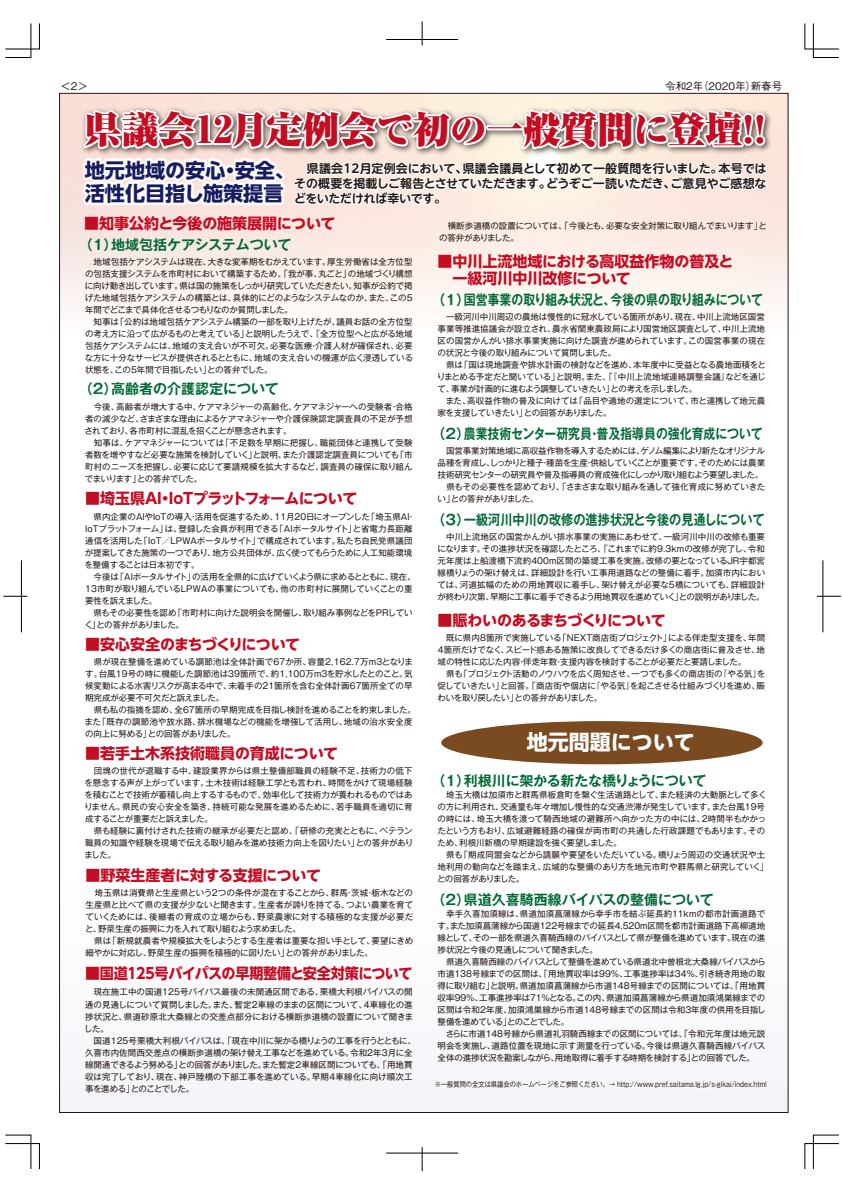
<style>
.page{position:relative;width:842px;height:1191px;background:#fff}
.page>*{position:absolute;margin:0;border:0;box-sizing:border-box;transform-origin:0 0}
.t1{font:900 36.3px "Ryumin Pro";color:#c30d23}
.t2{font:700 21px "UD Shin Go NT Pro";color:#fff}
.t3{font:700 20.1px/23.5px "UD Shin Go NT Pro";color:#171c61}
.t4{font:700 15px "UD Shin Go NT Pro";letter-spacing:-.02em;color:#c30d23}
.t5{font:700 15px/17px "UD Shin Go NT Pro";color:#c30d23}
.t6{font:700 15px "UD Shin Go NT Pro";letter-spacing:-.04em;color:#c30d23}
.t7{font:700 14px "Gothic MB101 Pro De";color:#006934}
.t8{font:700 14px "Gothic MB101 Pro De";letter-spacing:-.02em;color:#006934}
.t9{font:700 12px/15px "UD Shin M Go Pro De";letter-spacing:-.02em;color:#221815;text-align:justify}
.t10{font:500 10.5px "Gothic BBB Pro";color:#221815}
.t11{font:8.5px/12px "Gothic MB101 Pro";letter-spacing:-.01em;color:#221815}
.t12{font:8.5px/12px "Gothic MB101 Pro";letter-spacing:-.035em;color:#221815}
.t13{font:7.2px "Gothic MB101 Pro";letter-spacing:-.01em;color:#221815;scale:.88 1}
</style>
<div class="page">
<div style="left:59px;top:1093px;width:730px;height:19px;background:#f4f3f8"></div>
<div style="left:59px;top:1076px;width:730px;height:19px;background:#f5f4f9"></div>
<div style="left:59px;top:1059px;width:730px;height:19px;background:#f6f5fa"></div>
<div style="left:59px;top:1042px;width:730px;height:19px;background:#f7f6fa"></div>
<div style="left:59px;top:1026px;width:730px;height:19px;background:#f8f7fb"></div>
<div style="left:59px;top:1009px;width:730px;height:19px;background:#f9f8fb"></div>
<div style="left:59px;top:992px;width:730px;height:19px;background:#f9f9fc"></div>
<div style="left:59px;top:976px;width:730px;height:19px;background:#fafafc"></div>
<div style="left:59px;top:959px;width:730px;height:19px;background:#fbfbfd"></div>
<svg style="left:78px;top:96px;width:690px;height:231px"></svg>
<div style="left:441px;top:721px;width:322px;height:43px;background:#7a4b21;border-radius:50%"></div>
<svg style="left:436px;top:1081px;width:330px;height:8px"></svg>
<svg style="left:5px;top:1134px;width:35px;height:35px"></svg>
<svg style="left:5px;top:23px;width:35px;height:35px"></svg>
<svg style="left:804px;top:23px;width:35px;height:35px"></svg>
<svg style="left:804px;top:1134px;width:35px;height:35px"></svg>
<svg style="left:3px;top:596px;width:24px;height:1px"></svg>
<hr style="left:21px;top:560px;width:1px;height:72px;background:#000">
<svg style="left:817px;top:596px;width:24px;height:1px"></svg>
<hr style="left:823px;top:560px;width:1px;height:72px;background:#000">
<hr style="left:386px;top:39px;width:72px;height:1px;background:#000">
<svg style="left:422px;top:21px;width:1px;height:24px"></svg>
<hr style="left:386px;top:1152px;width:72px;height:1px;background:#000">
<svg style="left:422px;top:1147px;width:1px;height:24px"></svg>
<p class="t10" style="left:60px;top:77px;width:29px">＜2＞</p>
<p class="t10" style="left:665px;top:77px;width:119px">令和2年（2020年）新春号</p>
<h1 class="t1" style="left:85px;top:101px;width:683px">県議会12月定例会で初の一般質問に登壇!!</h1>
<h3 class="t3" style="left:85px;top:158px;width:212px">地元地域の安心・安全、活性化目指し施策提言</h3>
<h3 class="t7" style="left:79px;top:233px;width:214px">（１）地域包括ケアシステムついて</h3>
<p class="t11" style="left:85px;top:255px;width:331px">　地域包括ケアシステムは現在、大きな変革期をむかえています。厚生労働省は全方位型の包括支援システムを市町村において構築するため、「我が事、丸ごと」の地域づくり構想に向け動き出しています。県は国の施策をしっかり研究していただきたい。知事が公約で掲げた地域包括ケアシステムの構築とは、具体的にどのようなシステムなのか、また、この５年間でどこまで具体化させるつもりなのか質問しました。<br>　知事は「公約は地域包括ケアシステム構築の一部を取り上げたが、議員お話の全方位型の考え方に沿って広がるものと考えている」と説明したうえで、「全方位型へと広がる地域包括ケアシステムには、地域の支え合いが不可欠。必要な医療・介護人材が確保され、必要な方に十分なサービスが提供されるとともに、地域の支え合いの機運が広く浸透している状態を、この５年間で目指したい」との答弁でした。</p>
<h3 class="t9" style="left:294px;top:161px;width:474px">　県議会12月定例会において、県議会議員として初めて一般質問を行いました。本号ではその概要を掲載しご報告とさせていただきます。どうぞご一読いただき、ご意見やご感想などをいただければ幸いです。</h3>
<h3 class="t4" style="left:84px;top:211px;width:253px">■知事公約と今後の施策展開について</h3>
<p class="t11" style="left:439px;top:218px;width:330px">　横断歩道橋の設置については、「今後とも、必要な安全対策に取り組んでまいります」との答弁がありました。</p>
<h3 class="t5" style="left:438px;top:253px;width:297px">■中川上流地域における高収益作物の普及と　一級河川中川改修について</h3>
<h3 class="t7" style="left:431px;top:288px;width:333px">（１）国営事業の取り組み状況と、今後の県の取り組みについて</h3>
<p class="t11" style="left:437px;top:309px;width:331px">　一級河川中川周辺の農地は慢性的に冠水している箇所があり、現在、中川上流地区国営事業等推進協議会が設立され、農水省関東農政局により国営地区調査として、中川上流地区の国営かんがい排水事業実施に向けた調査が進められています。この国営事業の現在の状況と今後の取り組みについて質問しました。<br>　県は「国は現地調査や排水計画の検討などを進め、本年度中に受益となる農地面積をとりまとめる予定だと聞いている」と説明。また、「『中川上流地域連絡調整会議』などを通じて、事業が計画的に進むよう調整していきたい」との考えを示しました。<br>　また、高収益作物の普及に向けては「品目や適地の選定について、市と連携して地元農家を支援していきたい」との回答がありました。</p>
<h3 class="t7" style="left:431px;top:422px;width:333px">（２）農業技術センター研究員・普及指導員の強化育成について</h3>
<p class="t12" style="left:437px;top:443px;width:329px">　国営事業対策地域に高収益作物を導入するためには、ゲノム編集により新たなオリジナル品種を育成し、しっかりと種子・種苗を生産・供給していくことが重要です。そのためには農業技術研究センターの研究員や普及指導員の育成強化にしっかり取り組むよう要望しました。　県もその必要性を認めており、「さまざまな取り組みを通して強化育成に努めていきたい」との答弁がありました。</p>
<h3 class="t7" style="left:431px;top:508px;width:335px">（３）一級河川中川の改修の進捗状況と今後の見通しについて</h3>
<p class="t11" style="left:437px;top:529px;width:329px;text-align:justify">　中川上流地区の国営かんがい排水事業の実施にあわせて、一級河川中川の改修も重要になります。その進捗状況を確認したところ、「これまでに約9.3kmの改修が完了し、令和元年度は上船渡橋下流約400m区間の築堤工事を実施。改修の要となっているJR宇都宮線橋りょうの架け替えは、詳細設計を行い工事用道路などの整備に着手。加須市内においては、河道拡幅のための用地買収に着手し、架け替えが必要な５橋についても、詳細設計が終わり次第、早期に工事に着手できるよう用地買収を進めていく」との説明がありました。</p>
<h3 class="t6" style="left:438px;top:608px;width:230px">■賑わいのあるまちづくりについて</h3>
<p class="t11" style="left:436px;top:631px;width:331px">　既に県内８箇所で実施している「NEXT商店街プロジェクト」による伴走型支援を、年間４箇所だけでなく、スピード感ある施策に改良してできるだけ多くの商店街に普及させ、地域の特性に応じた内容・伴走年数・支援内容を検討することが必要だと要請しました。<br>　県も「プロジェクト活動のノウハウを広く周知させ、一つでも多くの商店街の『やる気』を促していきたい」と回答。「商店街や個店に『やる気』を起こさせる仕組みづくりを進め、賑わいを取り戻したい」との答弁がありました。</p>
<h3 class="t7" style="left:79px;top:377px;width:201px">（２）高齢者の介護認定について</h3>
<p class="t11" style="left:85px;top:399px;width:330px">　今後、高齢者が増大する中、ケアマネジャーの高齢化、ケアマネジャーへの受験者・合格者の減少など、さまざまな理由によるケアマネジャーや介護保険認定調査員の不足が予想されており、各市町村に混乱を招くことが懸念されます。<br>　知事は、ケアマネジャーについては「不足数を早期に把握し、職能団体と連携して受験者数を増やすなど必要な施策を検討していく」と説明。また介護認定調査員についても「市町村のニーズを把握し、必要に応じて要請規模を拡大するなど、調査員の確保に取り組んでまいります」との答弁でした。</p>
<h3 class="t4" style="left:85px;top:486px;width:274px">■埼玉県AI・IoTプラットフォームについて</h3>
<p class="t11" style="left:84px;top:509px;width:333px">　県内企業のAIやIoTの導入・活用を促進するため、11月20日にオープンした「埼玉県AI・IoTプラットフォーム」は、登録した会員が利用できる「AIポータルサイト」と省電力長距離通信を活用した「IoT／LPWAポータルサイト」で構成されています。私たち自民党県議団が提案してきた施策の一つであり、地方公共団体が、広く使ってもらうために人工知能環境を整備することは日本初です。<br>　今後は「AIポータルサイト」の活用を全県的に広げていくよう県に求めるとともに、現在、13市町が取り組んでいるLPWAの事業についても、他の市町村に展開していくことの重要性を訴えました。<br>　県もその必要性を認め「市町村に向けた説明会を開催し、取り組み事例などをPRしていく」との答弁がありました。</p>
<h3 class="t4" style="left:85px;top:631px;width:217px">■安心安全のまちづくりについて</h3>
<p class="t11" style="left:85px;top:654px;width:333px">　県が現在整備を進めている調節池は全体計画で67か所、容量2,162.7万m3となります。台風19号の時に機能した調節池は39箇所で、約1,100万m3を貯水したとのこと。気候変動による水害リスクが高まる中で、未着手の21箇所を含む全体計画67箇所全ての早期完成が必要不可欠だと訴えました。<br>　県も私の指摘を認め、全67箇所の早期完成を目指し検討を進めることを約束しました。また「既存の調節池や放水路、排水機場などの機能を増強して活用し、地域の治水安全度の向上に努める」との回答がありました。</p>
<h3 class="t5" style="left:85px;top:744px;width:255px">■若手土木系技術職員の育成について</h3>
<p class="t11" style="left:84px;top:763px;width:331px">　団塊の世代が退職する中、建設業界からは県土整備部職員の経験不足、技術力の低下を懸念する声が上がっています。土木技術は経験工学とも言われ、時間をかけて現場経験を積むことで技術が蓄積し向上するするもので、効率化して技術力が養われるものではありません。県民の安心安全を築き、持続可能な発展を進めるために、若手職員を適切に育成することが重要だと訴えました。<br>　県も経験に裏付けされた技術の継承が必要だと認め、「研修の充実とともに、ベテラン職員の知識や経験を現場で伝える取り組みを進め技術力向上を図りたい」との答弁がありました。</p>
<h2 class="t2" style="left:527px;top:725px;width:169px">地元問題について</h2>
<h3 class="t8" style="left:431px;top:769px;width:277px">（１）利根川に架かる新たな橋りょうについて</h3>
<p class="t11" style="left:437px;top:787px;width:333px">　埼玉大橋は加須市と群馬県板倉町を繋ぐ生活道路として、また経済の大動脈として多くの方に利用され、交通量も年々増加し慢性的な交通渋滞が発生しています。また台風19号の時には、埼玉大橋を渡って騎西地域の避難所へ向かった方の中には、2時間半もかかったという方もおり、広域避難経路の確保が両市町の共通した行政課題でもあります。そのため、利根川新橋の早期建設を強く要望しました。<br>　県も「期成同盟会などから請願や要望をいただいている。橋りょう周辺の交通状況や土地利用の動向などを踏まえ、広域的な整備のあり方を地元市町や群馬県と研究していく」との回答がありました。</p>
<h3 class="t7" style="left:431px;top:888px;width:284px">（２）県道久喜騎西線バイパスの整備について</h3>
<p class="t11" style="left:437px;top:906px;width:330px">　幸手久喜加須線は、県道加須菖蒲線から幸手市を結ぶ延長約11kmの都市計画道路です。また加須菖蒲線から国道122号線までの延長4,520m区間を都市計画道路下高柳道地線として、その一部を県道久喜騎西線のバイパスとして県が整備を進めています。現在の進捗状況と今後の見通しについて聞きました。<br>　県道久喜騎西線のバイパスとして整備を進めている県道北中曽根北大桑線バイパスから市道138号線までの区間は、「用地買収率は99％、工事進捗率は34％、引き続き用地の取得に取り組む」と説明。県道加須菖蒲線から市道148号線までの区間については、「用地買収率99％、工事進捗率は71％となる。この内、県道加須菖蒲線から県道加須鴻巣線までの区間は令和２年度、加須鴻巣線から市道148号線までの区間は令和３年度の供用を目指し整備を進めている」とのことでした。<br>　さらに市道148号線から県道礼羽騎西線までの区間については、「令和元年度は地元説明会を実施し、道路位置を現地に示す測量を行っている。今後は県道久喜騎西線バイパス全体の進捗状況を勘案しながら、用地取得に着手する時期を検討する」との回答でした。</p>
<h3 class="t4" style="left:86px;top:863px;width:237px">■野菜生産者に対する支援について</h3>
<p class="t11" style="left:85px;top:886px;width:330px;text-indent:10px">埼玉県は消費県と生産県という２つの条件が混在することから、群馬・茨城・栃木などの生産県と比べて県の支援が少ないと聞きます。生産者が誇りを持てる、つよい農業を育てていくためには、後継者の育成の立場からも、野菜農家に対する積極的な支援が必要だと、野菜生産の振興に力を入れて取り組むよう求めました。<br>　県は「新規就農者や規模拡大をしようとする生産者は重要な担い手として、要望にきめ細やかに対応し、野菜生産の振興を積極的に図りたい」との答弁がありました。</p>
<h3 class="t4" style="left:85px;top:961px;width:329px">■国道125号バイパスの早期整備と安全対策について</h3>
<p class="t11" style="left:85px;top:983px;width:329px;line-height:13px;text-align:right">現在施工中の国道125号バイパス最後の未開通区間である、栗橋大利根バイパスの開通の見通しについて質問しました。また、暫定２車線のままの区間について、４車線化の進</p>
<p class="t11" style="left:84px;top:1009px;width:333px">捗状況と、県道砂原北大桑線との交差点部分における横断歩道橋の設置について聞きました。<br>　国道125号栗橋大利根バイパスは、「現在中川に架かる橋りょうの工事を行うとともに、久喜市内佐間西交差点の横断歩道橋の架け替え工事などを進めている。令和２年３月に全線開通できるよう努める」との回答がありました。また暫定２車線区間についても、「用地買収は完了しており、現在、神戸陸橋の下部工事を進めている。早期４車線化に向け順次工事を進める」とのことでした。</p>
<p class="t13" style="left:435px;top:1078px;width:379px">※一般質問の全文は県議会のホームページをご参照ください。→ http://www.pref.saitama.lg.jp/s-gikai/index.html</p>
</div>
